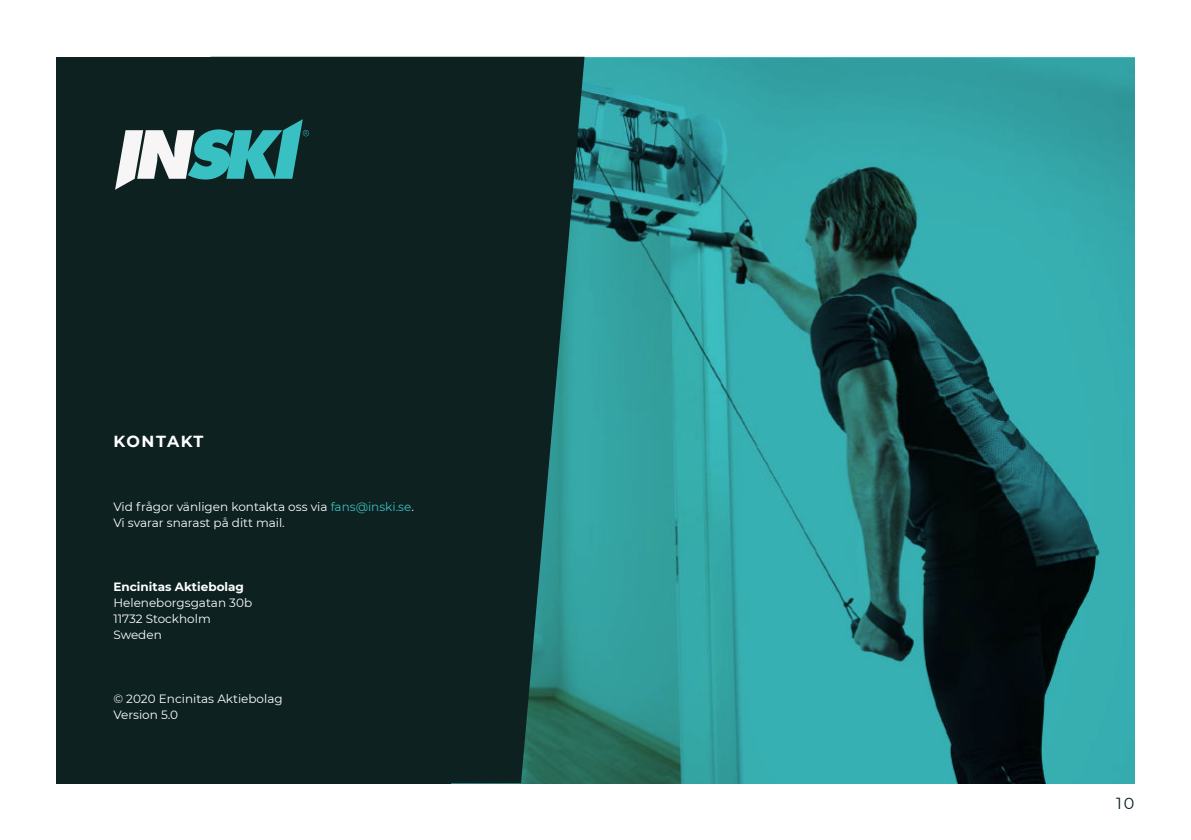
<style>
.page{position:relative;width:1191px;height:840px;background:#fff}
.page>*{position:absolute;margin:0;border:0;box-sizing:border-box;transform-origin:0 0}
.t1{font:700 16px "Montserrat";letter-spacing:.085em;color:#fff}
.t2{font:16px "Montserrat";color:#072022}
.t3{font:12px/16px "Montserrat";color:#fff}
.t4{font:700 12px "Montserrat";color:#fff}
.s1{color:#3dbdc0}
</style>
<div class="page">
<div style="left:57px;top:57px;width:527px;height:725px;background:#0d2121"></div>
<img style="left:584px;top:58px;width:550px;height:724px">
<svg style="left:521px;top:64px;width:63px;height:718px"></svg>
<svg style="left:115px;top:119px;width:194px;height:71px"></svg>
<h1 class="t1" style="left:113px;top:429px;width:92px">KONTAKT</h1>
<p class="t3" style="left:113px;top:498px;width:302px">Vid frågor vänligen kontakta oss via <span class="s1">fans@inski.se</span>.<br>Vi svarar snarast på ditt mail.</p>
<p class="t4" style="left:113px;top:577px;width:132px">Encinitas Aktiebolag</p>
<p class="t3" style="left:113px;top:594px;width:140px">Heleneborgsgatan 30b<br>11732 Stockholm<br>Sweden</p>
<p class="t3" style="left:113px;top:690px;width:171px">© 2020 Encinitas Aktiebolag<br>Version 5.0</p>
<h1 class="t2" style="left:1116px;top:791px;width:19px">10</h1>
</div>
